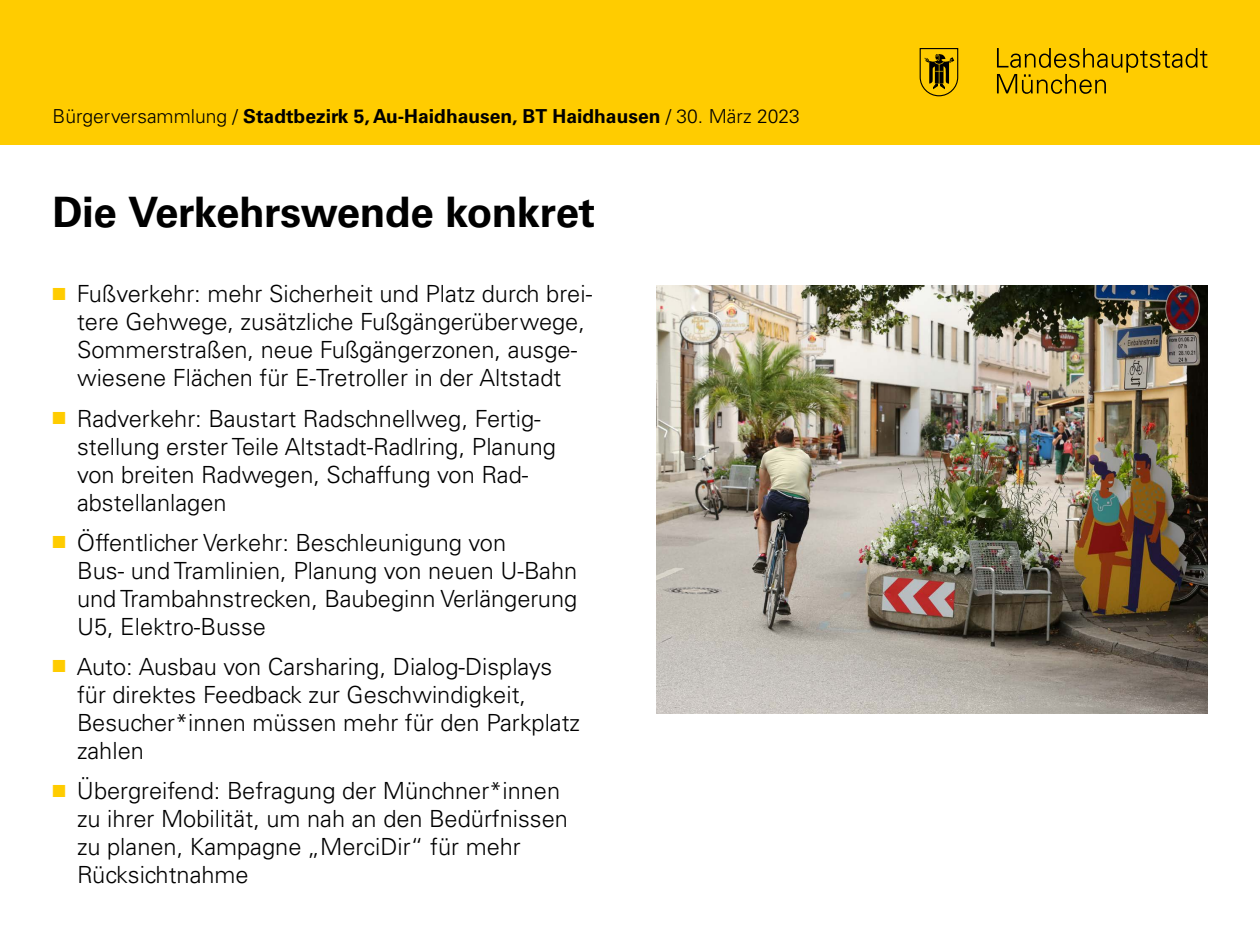
<style>
.page{position:relative;width:1260px;height:945px;background:#fff}
.page>*{position:absolute;margin:0;border:0;box-sizing:border-box;transform-origin:0 0}
.H1_A{font:700 42px "Univers LT Std";letter-spacing:-.015em;color:#000}
.P_Copy_light_Liste_A{font:300 23.62px/28px "Univers LT Std";color:#000}
.t1{font:700 19.25px "Univers LT Std";color:#000}
.s1{font-weight:300}
.s2{color:#fc0}
</style>
<div class="page">
<div style="left:0;top:0;width:1260px;height:144px;background:#fc0"></div>
<svg style="left:997px;top:48px;width:211px;height:46px"></svg>
<svg style="left:919px;top:48px;width:40px;height:49px"></svg>
<img style="left:656px;top:285px;width:552px;height:429px">
<p class="t1" style="left:52px;top:105px;width:749px"><span class="s1">Bürgerversammlung /</span> Stadtbezirk 5, Au-Haidhausen, BT Haidhausen <span class="s1">/ 30. März 2023</span></p>
<h1 class="H1_A" style="left:52px;top:188px;width:544px">Die Verkehrswende konkret</h1>
<p class="P_Copy_light_Liste_A" style="left:77px;top:280px;width:517px;text-indent:-25px"><span class="s2">■</span> Fußverkehr: mehr Sicherheit und Platz durch brei&shy;tere Gehwege, zusätzliche Fußgängerüberwege, Sommerstraßen, neue Fußgängerzonen, ausge&shy;wiesene Flächen für E-Tretroller in der Altstadt</p>
<p class="P_Copy_light_Liste_A" style="left:77px;top:404px;width:480px;text-indent:-24px"><span class="s2">■</span> Radverkehr: Baustart Radschnellweg, Fertig&shy;stellung erster Teile Altstadt-Radlring, Planung von breiten Radwegen, Schaffung von Rad&shy;abstellanlagen</p>
<p class="P_Copy_light_Liste_A" style="left:77px;top:529px;width:502px;text-indent:-25px"><span class="s2">■</span> Öffentlicher Verkehr: Beschleunigung von<br>Bus- und Tramlinien, Planung von neuen U-Bahn und Trambahnstrecken, Baubeginn Verlängerung U5, Elektro-Busse</p>
<p class="P_Copy_light_Liste_A" style="left:77px;top:653px;width:505px;text-indent:-24px"><span class="s2">■</span> Auto: Ausbau von Carsharing, Dialog-Displays für direktes Feedback zur Geschwindigkeit, Besucher*innen müssen mehr für den Parkplatz zahlen</p>
<p class="P_Copy_light_Liste_A" style="left:77px;top:777px;width:493px;text-indent:-25px"><span class="s2">■</span> Übergreifend: Befragung der Münchner*innen zu ihrer Mobilität, um nah an den Bedürfnissen zu planen, Kampagne „MerciDir“ für mehr Rücksichtnahme</p>
</div>
